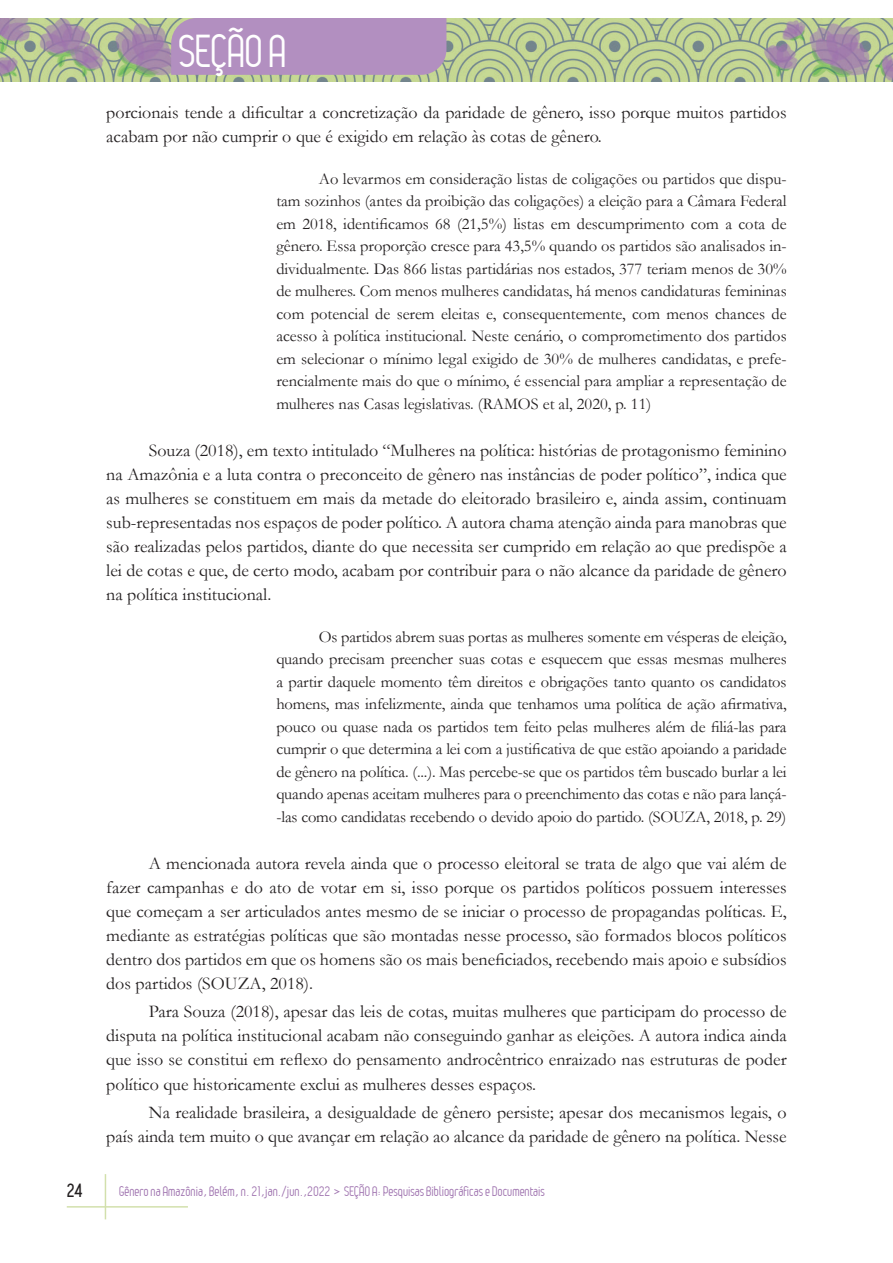
<style>
.page{position:relative;width:893px;height:1263px;background:#fff}
.page>*{position:absolute;margin:0;border:0;box-sizing:border-box;transform-origin:0 0}
.t1{font:45px "Leger";letter-spacing:-.01em;color:#fff}
.Texto{font:18px/24px "Garamond";color:#231f20;text-align:justify}
.t2{font:700 18px "Leger";color:#231f20}
.Citação{font:16.5px/22.5px "Garamond";letter-spacing:-.01em;color:#231f20;text-align:justify}
.t3{font:13.5px "Leger";color:#9f73af}
</style>
<div class="page">
<hr style="left:105px;top:1174px;width:1px;height:45px;background:#d2e0ac">
<hr style="left:67px;top:1206px;width:121px;height:1px;background:#d2e0ac">
<img style="left:0;top:18px;width:893px;height:64px">
<div style="left:171px;top:18px;width:275px;height:57px;background:#b28fc0"></div>
<h1 class="t1" style="left:179px;top:26px;width:110px">SEÇÃO A</h1>
<p class="Texto" style="left:106px;top:100px;width:682px">porcionais tende a dificultar a concretização da paridade de gênero, isso porque muitos partidos acabam por não cumprir o que é exigido em relação às cotas de gênero.</p>
<p class="Citação" style="left:276px;top:167px;width:512px;text-indent:43px">Ao levarmos em consideração listas de coligações ou partidos que dispu&shy;tam sozinhos (antes da proibição das coligações) a eleição para a Câmara Federal em 2018, identificamos 68 (21,5%) listas em descumprimento com a cota de gênero. Essa proporção cresce para 43,5% quando os partidos são analisados in&shy;dividualmente. Das 866 listas partidárias nos estados, 377 teriam menos de 30% de mulheres. Com menos mulheres candidatas, há menos candidaturas femininas com potencial de serem eleitas e, consequentemente, com menos chances de acesso à política institucional. Neste cenário, o comprometimento dos partidos em selecionar o mínimo legal exigido de 30% de mulheres candidatas, e prefe&shy;rencialmente mais do que o mínimo, é essencial para ampliar a representação de mulheres nas Casas legislativas. (RAMOS et al, 2020, p. 11)</p>
<p class="Texto" style="left:106px;top:438px;width:682px;text-indent:43px">Souza (2018), em texto intitulado “Mulheres na política: histórias de protagonismo feminino na Amazônia e a luta contra o preconceito de gênero nas instâncias de poder político”, indica que as mulheres se constituem em mais da metade do eleitorado brasileiro e, ainda assim, continuam sub-representadas nos espaços de poder político. A autora chama atenção ainda para manobras que são realizadas pelos partidos, diante do que necessita ser cumprido em relação ao que predispõe a lei de cotas e que, de certo modo, acabam por contribuir para o não alcance da paridade de gênero na política institucional.</p>
<p class="Citação" style="left:276px;top:625px;width:512px;text-indent:43px">Os partidos abrem suas portas as mulheres somente em vésperas de eleição, quando precisam preencher suas cotas e esquecem que essas mesmas mulheres a partir daquele momento têm direitos e obrigações tanto quanto os candidatos homens, mas infelizmente, ainda que tenhamos uma política de ação afirmativa, pouco ou quase nada os partidos tem feito pelas mulheres além de filiá-las para cumprir o que determina a lei com a justificativa de que estão apoiando a paridade de gênero na política. (...). Mas percebe-se que os partidos têm buscado burlar a lei quando apenas aceitam mulheres para o preenchimento das cotas e não para lançá--las como candidatas recebendo o devido apoio do partido. (SOUZA, 2018, p. 29)</p>
<p class="Texto" style="left:106px;top:851px;width:682px;text-indent:43px">A mencionada autora revela ainda que o processo eleitoral se trata de algo que vai além de fazer campanhas e do ato de votar em si, isso porque os partidos políticos possuem interesses que começam a ser articulados antes mesmo de se iniciar o processo de propagandas políticas. E, mediante as estratégias políticas que são montadas nesse processo, são formados blocos políticos dentro dos partidos em que os homens são os mais beneficiados, recebendo mais apoio e subsídios dos partidos (SOUZA, 2018).</p>
<p class="Texto" style="left:106px;top:999px;width:682px;text-indent:43px">Para Souza (2018), apesar das leis de cotas, muitas mulheres que participam do processo de disputa na política institucional acabam não conseguindo ganhar as eleições. A autora indica ainda que isso se constitui em reflexo do pensamento androcêntrico enraizado nas estruturas de poder político que historicamente exclui as mulheres desses espaços.</p>
<p class="Texto" style="left:106px;top:1100px;width:682px;text-align:right">Na realidade brasileira, a desigualdade de gênero persiste; apesar dos mecanismos legais, o<br>país ainda tem muito o que avançar em relação ao alcance da paridade de gênero na política. Nesse</p>
<p class="t2" style="left:67px;top:1180px;width:17px">24</p>
<p class="t3" style="left:119px;top:1183px;width:427px">Gênero na Amazônia, Belém, n. 21,jan./jun.,2022 &gt; SEÇÃO A: Pesquisas Bibliográficas e Documentais</p>
</div>
